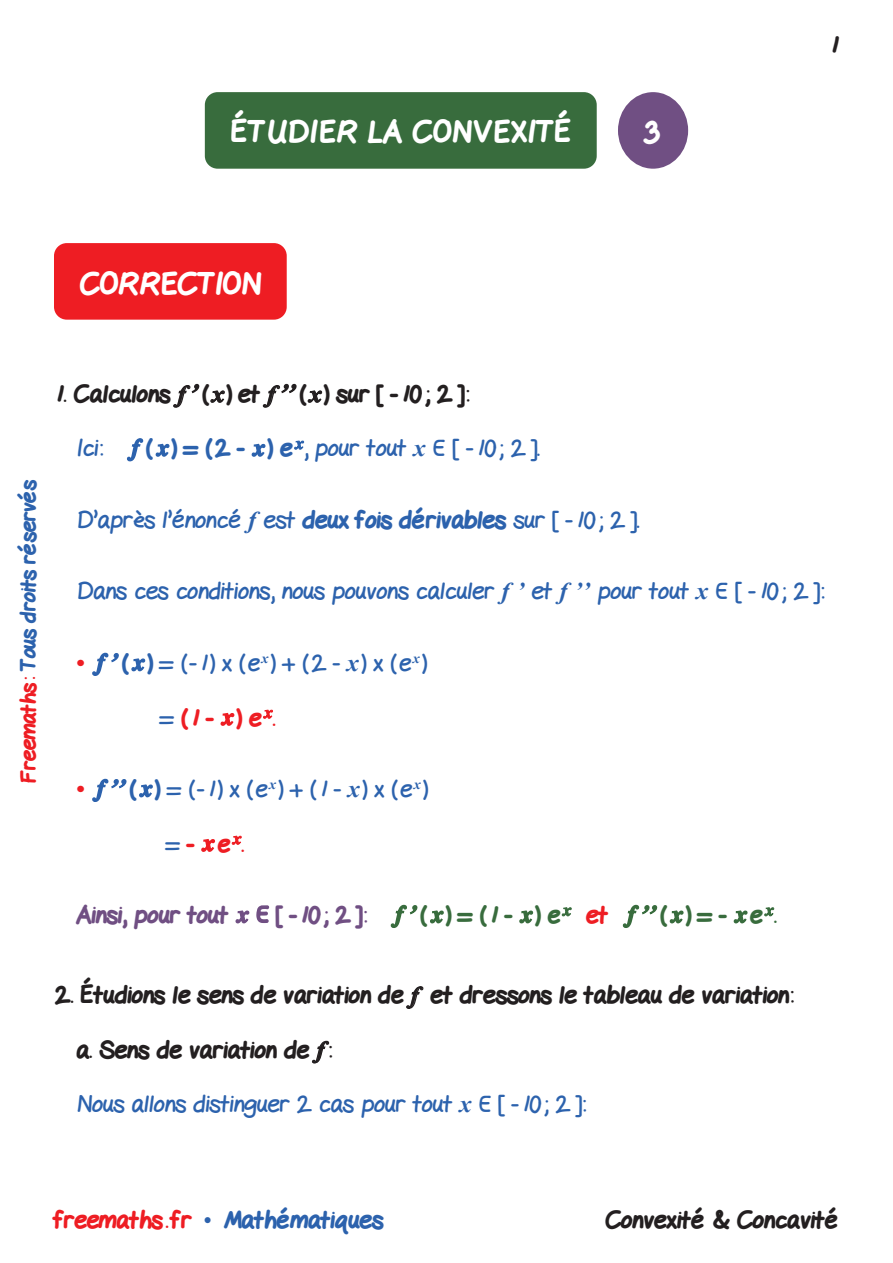
<style>
.page{position:relative;width:893px;height:1263px;background:#fff}
.page>*{position:absolute;margin:0;border:0;box-sizing:border-box;transform-origin:0 0}
.t1{font:800 30px "Gel Pen";letter-spacing:.02em;color:#fff}
.t2{font:800 30px "Gel Pen";color:#fff}
.Texte{font:24px "Gel Pen";color:#2c62ad}
.Texte-Ennonce{font:800 24px "Gel Pen";color:#231f20}
.Texte-corr{font:24px "Gel Pen";color:#2c62ad}
.t3{font:800 24px "Gel Pen";color:#2c62ad}
.Texte-2{font:800 24px "Gel Pen";letter-spacing:-.005em;color:#704f83}
.Texte-3{font:800 24px "Gel Pen";color:#386c3d}
.Texte-corr-2{font:800 24px "Gel Pen";color:#ee1d23}
.t4{font:800 21px "Gel Pen";letter-spacing:-.01em;color:#2c62ad}
.s1{color:#ee1d23}
.s2{font-family:"Times New Roman";font-weight:700;font-style:italic}
.s3{color:#fff}
.s4{font-weight:800}
.s5{font-family:"Times New Roman";font-weight:700;color:#ee1d23}
.s6{font-weight:400;color:#2c62ad}
.s7{font-family:"Times New Roman";font-weight:400}
</style>
<div class="page">
<div style="left:54px;top:243px;width:233px;height:77px;background:#ee1d23;border-radius:13px"></div>
<div style="left:618px;top:92px;width:70px;height:77px;background:#704f83;border-radius:50%"></div>
<div style="left:205px;top:92px;width:392px;height:77px;background:#386c3d;border-radius:13px"></div>
<svg style="left:191px;top:383px;width:9px;height:11px"></svg>
<svg style="left:281px;top:383px;width:16px;height:11px"></svg>
<svg style="left:127px;top:438px;width:17px;height:24px"></svg>
<svg style="left:155px;top:443px;width:15px;height:14px"></svg>
<svg style="left:251px;top:443px;width:15px;height:14px"></svg>
<svg style="left:294px;top:440px;width:11px;height:10px"></svg>
<svg style="left:92px;top:652px;width:27px;height:24px"></svg>
<svg style="left:131px;top:658px;width:15px;height:14px"></svg>
<svg style="left:220px;top:712px;width:15px;height:14px"></svg>
<svg style="left:263px;top:709px;width:10px;height:10px"></svg>
<svg style="left:92px;top:778px;width:35px;height:24px"></svg>
<svg style="left:139px;top:784px;width:14px;height:14px"></svg>
<svg style="left:201px;top:839px;width:14px;height:13px"></svg>
<svg style="left:231px;top:835px;width:11px;height:10px"></svg>
<svg style="left:235px;top:905px;width:35px;height:19px"></svg>
<svg style="left:390px;top:904px;width:28px;height:24px"></svg>
<svg style="left:430px;top:910px;width:14px;height:14px"></svg>
<svg style="left:519px;top:910px;width:15px;height:14px"></svg>
<svg style="left:561px;top:907px;width:11px;height:10px"></svg>
<svg style="left:622px;top:904px;width:36px;height:24px"></svg>
<svg style="left:669px;top:910px;width:15px;height:14px"></svg>
<svg style="left:733px;top:910px;width:15px;height:14px"></svg>
<svg style="left:764px;top:907px;width:11px;height:10px"></svg>
<p class="t1" style="left:230px;top:109px;width:342px">ÉTUDIER LA CONVEXITÉ</p>
<p class="t1" style="left:645px;top:109px;width:16px">3</p>
<p class="Texte-Ennonce" style="left:830px;top:26px;width:10px">1</p>
<p class="t2" style="left:80px;top:260px;width:183px">CORRECTION</p>
<p class="t4" style="left:12px;top:783px;width:305px;rotate:-90deg"><span class="s1">Freemaths:</span> Tous droits réservés</p>
<p class="Texte-Ennonce" style="left:55px;top:375px;width:415px">1. Calculons <span class="s2">f</span> <span class="s3">(</span> <span class="s2">x</span> ) et <span class="s2">f</span> <span class="s3">(</span> <span class="s2">x</span> ) sur [ -10; 2 ]:</p>
<p class="Texte" style="left:77px;top:428px;width:28px">Ici:</p>
<p class="Texte" style="left:146px;top:428px;width:395px"><span class="s4">( ) = (2 - ) e</span> , pour tout <span class="s2">x</span> ı [ -10 ; 2 ].</p>
<p class="Texte" style="left:77px;top:500px;width:564px">D’après l’énoncé <span class="s2">f</span> est <span class="s4">deux fois dérivables</span> sur [ -10 ; 2 ].</p>
<p class="Texte" style="left:77px;top:571px;width:749px">Dans ces conditions, nous pouvons calculer <span class="s2">f ’</span> et <span class="s2">f ’’</span> pour tout <span class="s2">x</span> ı [ -10 ; 2 ]:</p>
<p class="Texte-corr" style="left:77px;top:643px;width:352px"><span class="s5">•</span> <span class="s4">( )</span> = (-1) x (e<sup>x</sup>) + (2 - <span class="s2">x</span>) x (e<sup>x</sup>)</p>
<p class="Texte-corr-2" style="left:160px;top:698px;width:116px"><span class="s6">=</span> (1 - )e .</p>
<p class="Texte-corr" style="left:77px;top:769px;width:353px"><span class="s5">•</span> <span class="s4">( )</span> = (-1) x (e<sup>x</sup>) + (1 - <span class="s2">x</span>) x (e<sup>x</sup>)</p>
<p class="Texte-corr-2" style="left:166px;top:825px;width:79px"><span class="s6">=</span> - e .</p>
<p class="Texte-2" style="left:77px;top:896px;width:153px">Ainsi, pour tout</p>
<p class="Texte-2" style="left:276px;top:896px;width:92px">[ -10; 2 ]:</p>
<p class="Texte-3" style="left:420px;top:896px;width:189px">( ) = (1 - ) e <span class="s1">et</span></p>
<p class="Texte-3" style="left:660px;top:896px;width:118px">( ) = - e.</p>
<p class="Texte-Ennonce" style="left:55px;top:976px;width:740px">2. Étudions le sens de variation de <span class="s2">f</span> et dressons le tableau de variation:</p>
<p class="Texte-Ennonce" style="left:77px;top:1031px;width:257px">a. Sens de variation de <span class="s2">f</span> :</p>
<p class="Texte" style="left:77px;top:1084px;width:511px">Nous allons distinguer 2 cas pour tout <span class="s2">x</span> ı [ -10; 2 ]:</p>
<p class="t3" style="left:54px;top:1201px;width:331px"><span class="s1">freemaths . fr</span> <span class="s7">•</span> Mathématiques</p>
<p class="Texte-Ennonce" style="left:605px;top:1201px;width:235px">Convexité &amp; Concavité</p>
</div>
